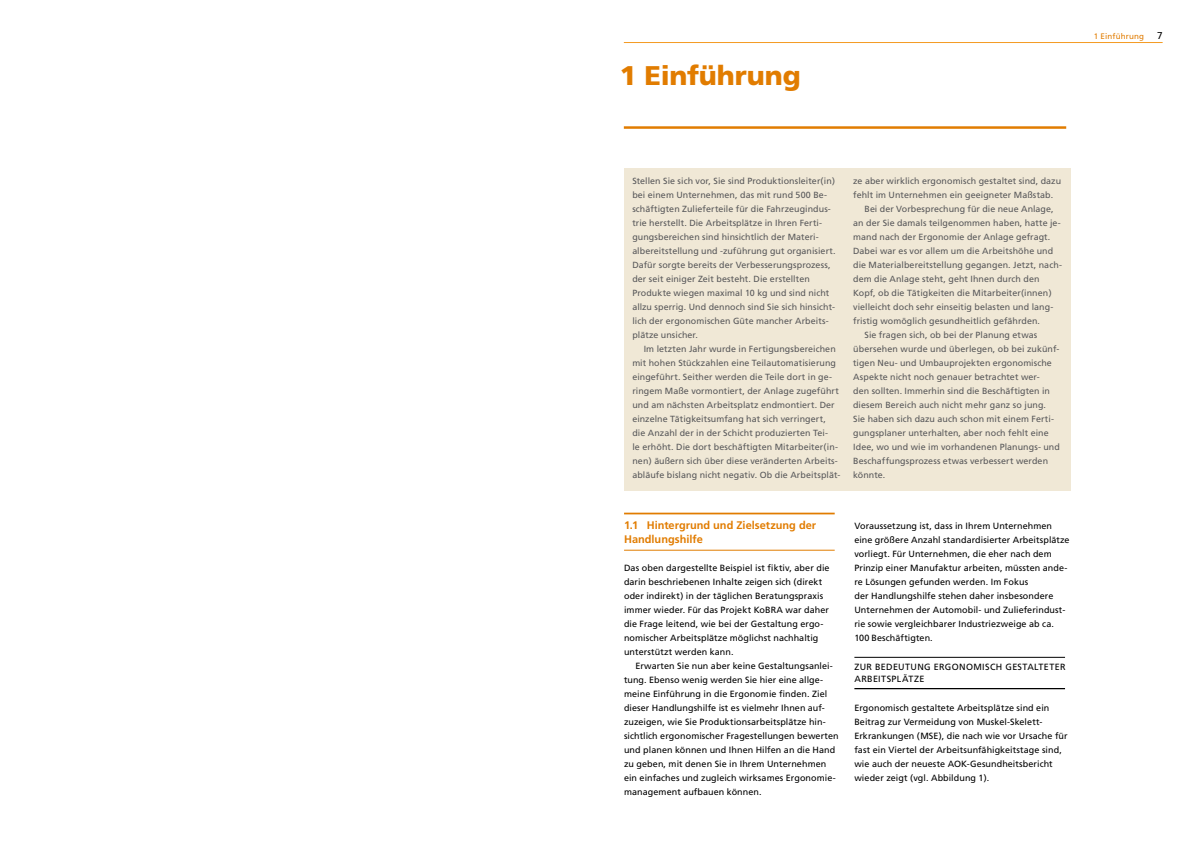
<style>
.page{position:relative;width:1191px;height:842px;background:#fff}
.page>*{position:absolute;margin:0;border:0;box-sizing:border-box;transform-origin:0 0}
.t1{font:900 27px "Frutiger LT";letter-spacing:-.005em;color:#e17c00}
.t2{font:700 11px/14px "Frutiger LT";color:#e17c00}
.t3{font:10px "Frutiger LT";color:#000}
.t4{font:9px/14px "Frutiger LT";letter-spacing:.01em;color:#000}
.t5{font:8.9px/14px "Frutiger LT";letter-spacing:.01em;color:#58585a}
.t6{font:8px "Frutiger LT";letter-spacing:.02em;color:#e17c00}
</style>
<div class="page">
<hr style="left:624px;top:513px;width:210px;height:1px;background:#e17c00">
<hr style="left:624px;top:550px;width:210px;height:1px;background:#e17c00">
<hr style="left:854px;top:657px;width:211px;height:1px;background:#000">
<hr style="left:854px;top:688px;width:211px;height:1px;background:#000">
<hr style="left:624px;top:42px;width:538px;height:1px;background:#f49b22">
<hr style="left:624px;top:126px;width:442px;height:3px;background:#e17c00">
<div style="left:624px;top:168px;width:446px;height:323px;background:#f0e8d6"></div>
<h1 class="t1" style="left:620px;top:59px;width:182px">1 Einführung</h1>
<p class="t6" style="left:1093px;top:32px;width:52px">1 Einführung</p>
<p class="t3" style="left:1157px;top:30px;width:7px">7</p>
<p class="t5" style="left:632px;top:174px;width:205px">Stellen Sie sich vor, Sie sind Produktionsleiter(in) bei einem Unternehmen, das mit rund 500 Be&shy;schäftigten Zulieferteile für die Fahrzeugindus&shy;trie herstellt. Die Arbeitsplätze in Ihren Ferti&shy;gungsbereichen sind hinsichtlich der Materi&shy;albereitstellung und -zuführung gut organisiert.<br>Dafür sorgte bereits der Verbesserungsprozess, der seit einiger Zeit besteht. Die erstellten Produkte wiegen maximal 10 kg und sind nicht allzu sperrig. Und dennoch sind Sie sich hinsicht&shy;lich der ergonomischen Güte mancher Arbeits&shy;plätze unsicher.</p>
<p class="t5" style="left:632px;top:342px;width:210px;text-indent:11px">Im letzten Jahr wurde in Fertigungsbereichen mit hohen Stückzahlen eine Teilautomatisierung eingeführt. Seither werden die Teile dort in ge&shy;ringem Maße vormontiert, der Anlage zugeführt und am nächsten Arbeitsplatz endmontiert. Der einzelne Tätigkeitsumfang hat sich verringert, die Anzahl der in der Schicht produzierten Tei-<br>le erhöht. Die dort beschäftigten Mitarbeiter(in&shy;nen) äußern sich über diese veränderten Arbeits&shy;abläufe bislang nicht negativ. Ob die Arbeitsplät-</p>
<p class="t5" style="left:853px;top:174px;width:209px">ze aber wirklich ergonomisch gestaltet sind, dazu</p>
<p class="t5" style="left:853px;top:188px;width:201px">fehlt im Unternehmen ein geeigneter Maßstab.</p>
<p class="t5" style="left:864px;top:202px;width:191px">Bei der Vorbesprechung für die neue Anlage,</p>
<p class="t5" style="left:853px;top:216px;width:209px">an der Sie damals teilgenommen haben, hatte je-</p>
<p class="t5" style="left:853px;top:230px;width:199px">mand nach der Ergonomie der Anlage gefragt.</p>
<p class="t5" style="left:853px;top:244px;width:201px">Dabei war es vor allem um die Arbeitshöhe und</p>
<p class="t5" style="left:853px;top:258px;width:210px">die Materialbereitstellung gegangen. Jetzt, nach-</p>
<p class="t5" style="left:853px;top:272px;width:188px">dem die Anlage steht, geht Ihnen durch den</p>
<p class="t5" style="left:853px;top:286px;width:200px">Kopf, ob die Tätigkeiten die Mitarbeiter(innen)</p>
<p class="t5" style="left:853px;top:300px;width:202px">vielleicht doch sehr einseitig belasten und lang-</p>
<p class="t5" style="left:853px;top:314px;width:188px">fristig womöglich gesundheitlich gefährden.</p>
<p class="t5" style="left:864px;top:328px;width:174px">Sie fragen sich, ob bei der Planung etwas</p>
<p class="t5" style="left:853px;top:342px;width:208px">übersehen wurde und überlegen, ob bei zukünf-</p>
<p class="t5" style="left:853px;top:356px;width:200px">tigen Neu- und Umbauprojekten ergonomische</p>
<p class="t5" style="left:853px;top:370px;width:188px">Aspekte nicht noch genauer betrachtet wer-</p>
<p class="t5" style="left:853px;top:384px;width:198px">den sollten. Immerhin sind die Beschäftigten in</p>
<p class="t5" style="left:853px;top:398px;width:194px">diesem Bereich auch nicht mehr ganz so jung.</p>
<p class="t5" style="left:853px;top:412px;width:202px">Sie haben sich dazu auch schon mit einem Ferti-</p>
<p class="t5" style="left:853px;top:426px;width:197px">gungsplaner unterhalten, aber noch fehlt eine</p>
<p class="t5" style="left:853px;top:440px;width:208px">Idee, wo und wie im vorhandenen Planungs- und</p>
<p class="t5" style="left:853px;top:454px;width:196px">Beschaffungsprozess etwas verbessert werden</p>
<p class="t5" style="left:853px;top:468px;width:34px">könnte.</p>
<p class="t2" style="left:624px;top:518px;width:194px">1.1 H intergrund und Zielsetzung der<br>Handlungshilfe</p>
<p class="t4" style="left:624px;top:561px;width:207px">Das oben dargestellte Beispiel ist fiktiv, aber die darin beschriebenen Inhalte zeigen sich (direkt oder indirekt) in der täglichen Beratungspraxis immer wieder. Für das Projekt KoBRA war daher die Frage leitend, wie bei der Gestaltung ergo&shy;nomischer Arbeitsplätze möglichst nachhaltig unterstützt werden kann.</p>
<p class="t4" style="left:624px;top:659px;width:216px;text-indent:11px">Erwarten Sie nun aber keine Gestaltungsanlei&shy;tung. Ebenso wenig werden Sie hier eine allge&shy;meine Einführung in die Ergonomie finden. Ziel dieser Handlungshilfe ist es vielmehr Ihnen auf&shy;zuzeigen, wie Sie Produktionsarbeitsplätze hin&shy;sichtlich ergonomischer Fragestellungen bewerten und planen können und Ihnen Hilfen an die Hand zu geben, mit denen Sie in Ihrem Unternehmen ein einfaches und zugleich wirksames Ergonomie&shy;management aufbauen können.</p>
<p class="t4" style="left:854px;top:518px;width:217px">Voraussetzung ist, dass in Ihrem Unternehmen eine größere Anzahl standardisierter Arbeitsplätze vorliegt. Für Unternehmen, die eher nach dem Prinzip einer Manufaktur arbeiten, müssten ande&shy;re Lösungen gefunden werden. Im Fokus<br>der Handlungshilfe stehen daher insbesondere Unternehmen der Automobil- und Zulieferindust&shy;rie sowie vergleichbarer Industriezweige ab ca.<br>100 Beschäftigten.</p>
<p class="t4" style="left:854px;top:660px;width:34px">Zur Bedeutung</p>
<p class="t4" style="left:933px;top:660px;width:8px">ergonomisch</p>
<p class="t4" style="left:1005px;top:660px;width:7px">gestalteter</p>
<p class="t4" style="left:854px;top:672px;width:13px">Arbeitspl</p>
<p class="t4" style="left:902px;top:672px;width:13px">ätze</p>
<p class="t4" style="left:854px;top:701px;width:215px">Ergonomisch gestaltete Arbeitsplätze sind ein Beitrag zur Vermeidung von Muskel-Skelett-Erkrankungen (MSE), die nach wie vor Ursache für fast ein Viertel der Arbeitsunfähigkeitstage sind, wie auch der neueste AOK-Gesundheitsbericht wieder zeigt (vgl. Abbildung 1).</p>
</div>
